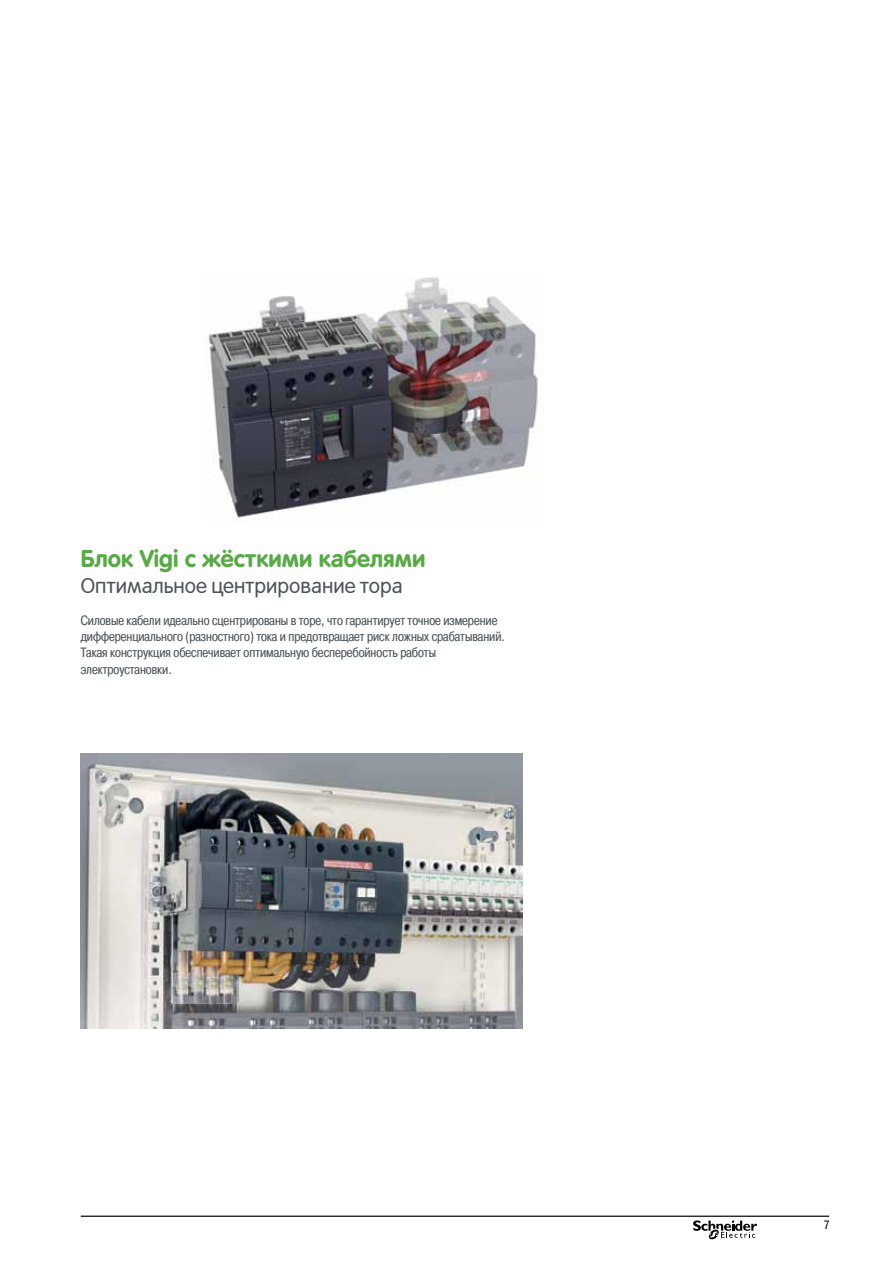
<style>
.page{position:relative;width:893px;height:1263px;background:#fff}
.page>*{position:absolute;margin:0;border:0;box-sizing:border-box;transform-origin:0 0}
.t1{font:700 24px "Rotonda";color:#59aa47}
.t2{font:21px "Rotonda";color:#4d555b}
.t3{font:13.5px/16.2px "Pragmatica Cond C";color:#4d555b}
.t4{font:12px "Pragmatica Cond C";color:#000}
</style>
<div class="page">
<hr style="left:81px;top:1215px;width:748px;height:2px;background:#000">
<svg style="left:693px;top:1220px;width:64px;height:19px"></svg>
<img style="left:81px;top:754px;width:442px;height:274px">
<img style="left:208px;top:277px;width:330px;height:244px">
<h1 class="t1" style="left:81px;top:545px;width:346px">Блок Vigi с жёсткими кабелями</h1>
<h2 class="t2" style="left:81px;top:573px;width:323px">Оптимальное центрирование тора</h2>
<p class="t3" style="left:81px;top:612px;width:426px">Силовые кабели идеально сцентрированы в торе, что гарантирует точное измерение дифференциального (разностного) тока и предотвращает риск ложных срабатываний.<br>Такая конструкция обеспечивает оптимальную бесперебойность работы электроустановки.</p>
<p class="t4" style="left:824px;top:1218px;width:7px">7</p>
</div>
